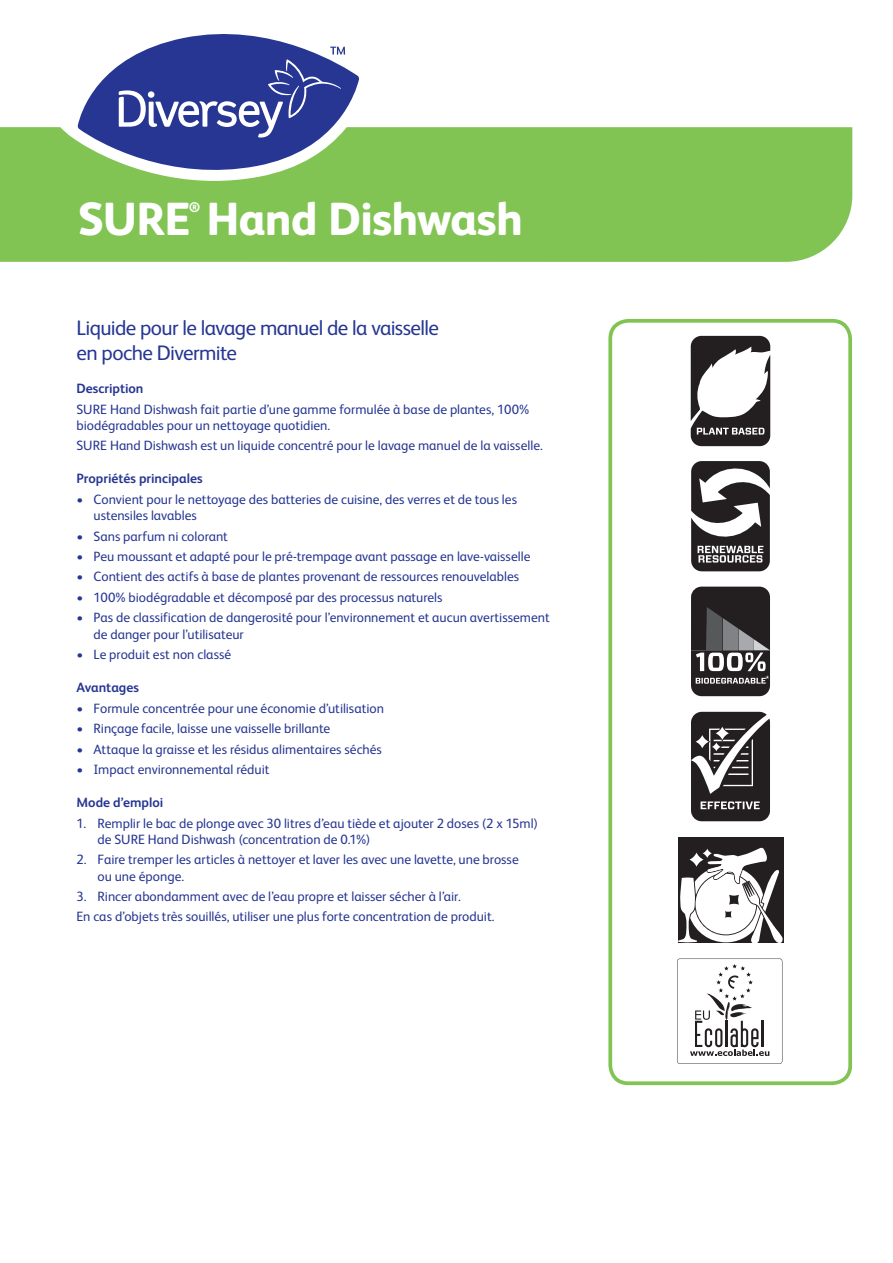
<style>
.page{position:relative;width:893px;height:1263px;background:#fff}
.page>*{position:absolute;margin:0;border:0;box-sizing:border-box;transform-origin:0 0}
.t1{font:800 46.5px "FS Albert Pro";letter-spacing:-.015em;color:#fff}
.Product_Description{font:21px/25.2px "FS Albert Pro";letter-spacing:-.03em;color:#263692}
.t2{font:800 13.95px "FS Albert Pro";color:#fff}
.Maintext{font:13.5px/16.2px "FS Albert Pro";color:#263692}
.Subheads{font:700 13.5px "FS Albert Pro";color:#263692}
</style>
<div class="page">
<div style="left:0;top:127px;width:852px;height:135px;background:#81c453"></div>
<svg style="left:608px;top:319px;width:244px;height:766px"></svg>
<svg style="left:677px;top:958px;width:105px;height:106px"></svg>
<svg style="left:58px;top:78px;width:316px;height:103px"></svg>
<svg style="left:78px;top:34px;width:281px;height:148px"></svg>
<svg style="left:119px;top:47px;width:226px;height:91px;background:#4a58a4"></svg>
<svg style="left:691px;top:336px;width:79px;height:110px"></svg>
<svg style="left:691px;top:461px;width:79px;height:110px"></svg>
<svg style="left:691px;top:712px;width:79px;height:109px"></svg>
<svg style="left:691px;top:587px;width:79px;height:109px;background:#494647"></svg>
<div style="left:677px;top:837px;width:106px;height:106px;background:#231f20"></div>
<svg style="left:678px;top:847px;width:105px;height:98px"></svg>
<p class="t1" style="left:78px;top:183px;width:447px">SURE Hand Dishwash</p>
<p class="t2" style="left:189px;top:196px;width:13px">®</p>
<p class="Product_Description" style="left:77px;top:314px;width:364px">Liquide pour le lavage manuel de la vaisselle en poche Divermite</p>
<p class="Subheads" style="left:77px;top:379px;width:69px">Description</p>
<p class="Maintext" style="left:77px;top:400px;width:454px">SURE Hand Dishwash fait partie d’une gamme formulée à base de plantes, 100% biodégradables pour un nettoyage quotidien.</p>
<p class="Maintext" style="left:77px;top:436px;width:468px">SURE Hand Dishwash est un liquide concentré pour le lavage manuel de la vaisselle.</p>
<p class="Subheads" style="left:77px;top:469px;width:128px">Propriétés principales</p>
<p class="Maintext" style="left:94px;top:490px;width:425px;text-indent:-17px">• Convient pour le nettoyage des batteries de cuisine, des verres et de tous les ustensiles lavables</p>
<p class="Maintext" style="left:77px;top:527px;width:153px">• Sans parfum ni colorant</p>
<p class="Maintext" style="left:77px;top:547px;width:455px">• Peu moussant et adapté pour le pré-trempage avant passage en lave-vaisselle</p>
<p class="Maintext" style="left:77px;top:568px;width:444px">• Contient des actifs à base de plantes provenant de ressources renouvelables</p>
<p class="Maintext" style="left:77px;top:588px;width:367px">• 100% biodégradable et décomposé par des processus naturels</p>
<p class="Maintext" style="left:94px;top:609px;width:458px;text-indent:-17px">• Pas de classification de dangerosité pour l’environnement et aucun avertissement de danger pour l’utilisateur</p>
<p class="Maintext" style="left:77px;top:645px;width:156px">• Le produit est non classé</p>
<p class="Subheads" style="left:77px;top:678px;width:64px">Avantages</p>
<p class="Maintext" style="left:77px;top:699px;width:309px">• Formule concentrée pour une économie d’utilisation</p>
<p class="Maintext" style="left:77px;top:719px;width:255px">• Rinçage facile, laisse une vaisselle brillante</p>
<p class="Maintext" style="left:77px;top:740px;width:307px">• Attaque la graisse et les résidus alimentaires séchés</p>
<p class="Maintext" style="left:77px;top:760px;width:194px">• Impact environnemental réduit</p>
<p class="Subheads" style="left:77px;top:793px;width:88px">Mode d’emploi</p>
<p class="Maintext" style="left:98px;top:814px;width:442px;text-indent:-21px">1. Remplir le bac de plonge avec 30 litres d’eau tiède et ajouter 2 doses (2 x 15ml) de SURE Hand Dishwash (concentration de 0.1%)</p>
<p class="Maintext" style="left:98px;top:851px;width:423px;text-indent:-21px">2. Faire tremper les articles à nettoyer et laver les avec une lavette, une brosse ou une éponge.</p>
<p class="Maintext" style="left:77px;top:887px;width:386px">3. Rincer abondamment avec de l’eau propre et laisser sécher à l’air.</p>
<p class="Maintext" style="left:77px;top:908px;width:420px">En cas d’objets très souillés, utiliser une plus forte concentration de produit.</p>
</div>
